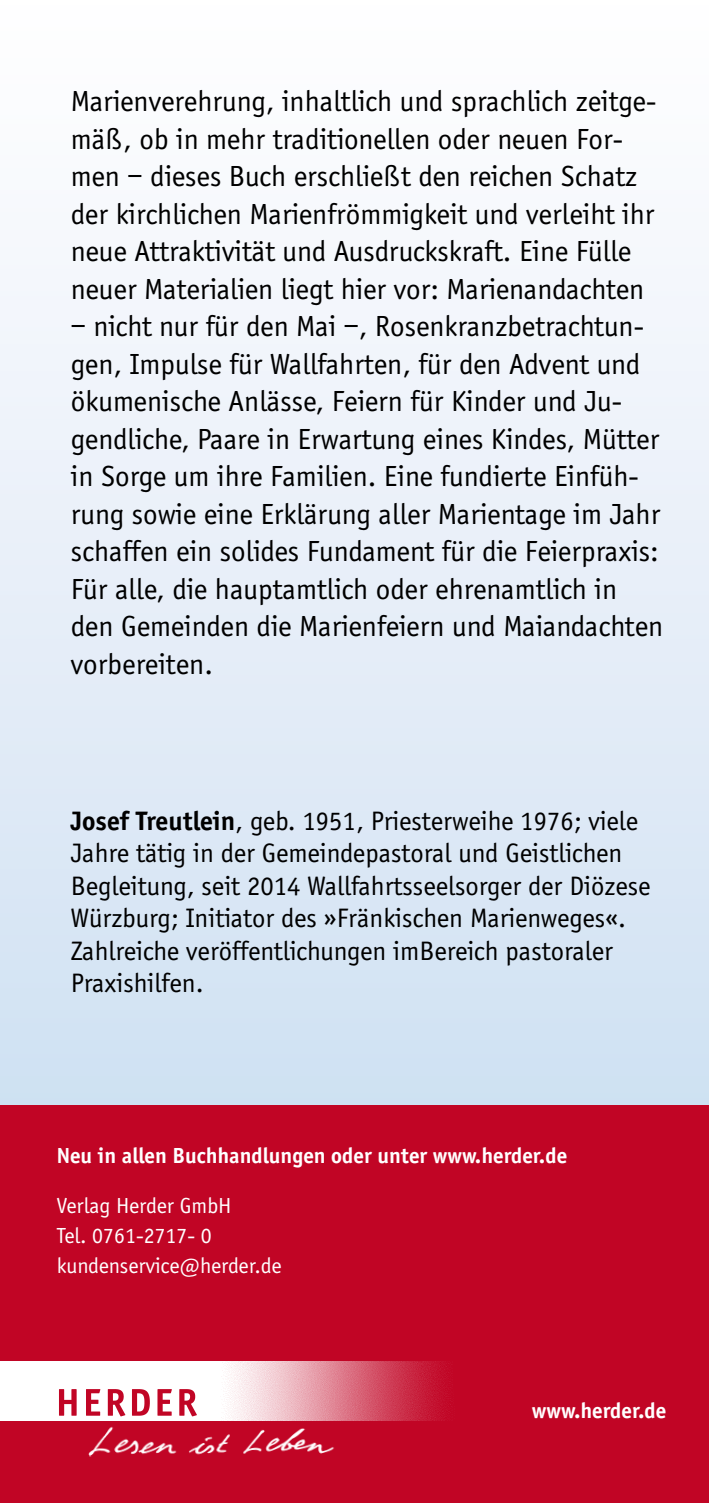
<style>
.page{position:relative;width:709px;height:1503px;background:#fff}
.page>*{position:absolute;margin:0;border:0;box-sizing:border-box;transform-origin:0 0}
.t1{font:30px/37.5px "Officina Sans";color:#000}
.t2{font:27.5px/32.5px "Officina Sans";color:#000}
.t3{font:700 22.5px "Officina Sans";color:#fff}
.t4{font:22.5px/30px "Officina Sans";color:#fff}
.s1{font-weight:700}
.s2{font-family:"Zine Sans Dis"}
</style>
<div class="page">
<div style="left:0;top:0;width:709px;height:1123px;background:linear-gradient(to bottom,#fff,#cfe1f2)"></div>
<div style="left:0;top:1106px;width:709px;height:396px;background:#c10525"></div>
<img style="left:214px;top:1361px;width:237px;height:58px">
<img style="left:0;top:1361px;width:214px;height:58px">
<img style="left:86px;top:1419px;width:252px;height:38px">
<p class="t1" style="left:71px;top:83px;width:587px">Marienverehrung, inhaltlich und sprachlich zeitge&shy;mäß, ob in mehr traditionellen oder neuen For&shy;men – dieses Buch erschließt den reichen Schatz der kirchlichen Marienfrömmigkeit und verleiht ihr neue Attraktivität und Ausdruckskraft. Eine Fülle neuer Materialien liegt hier vor: Marienandachten</p>
<p class="t1" style="left:71px;top:308px;width:594px">– nicht nur für den Mai –, Rosenkranzbetrachtun&shy;gen, Impulse für Wallfahrten, für den Advent und ökumenische Anlässe, Feiern für Kinder und Ju&shy;gendliche, Paare in Erwartung eines Kindes, Mütter in Sorge um ihre Familien. Eine fundierte Einfüh&shy;rung sowie eine Erklärung aller Marientage im Jahr schaffen ein solides Fundament für die Feierpraxis:<br>Für alle, die hauptamtlich oder ehrenamtlich in den Gemeinden die Marienfeiern und Maiandachten vorbereiten.</p>
<p class="t2" style="left:71px;top:804px;width:581px"><span class="s1">Josef Treutlein</span>, geb. 1951, Priesterweihe 1976; viele Jahre tätig in der Gemeindepastoral und Geistlichen Begleitung, seit 2014 Wallfahrtsseelsorger der Diözese Würzburg; Initiator des <span class="s2">»</span>Fränkischen Marienweges<span class="s2">«</span>.<br>Zahlreiche veröffentlichungen imBereich pastoraler Praxishilfen.</p>
<p class="t3" style="left:57px;top:1141px;width:512px">Neu in allen Buchhandlungen oder unter www.herder.de</p>
<p class="t4" style="left:57px;top:1190px;width:226px">Verlag Herder GmbH<br>Tel. 0761-2717- 0 kundenservice@herder.de</p>
<p class="t3" style="left:532px;top:1397px;width:136px">www.herder.de</p>
</div>
